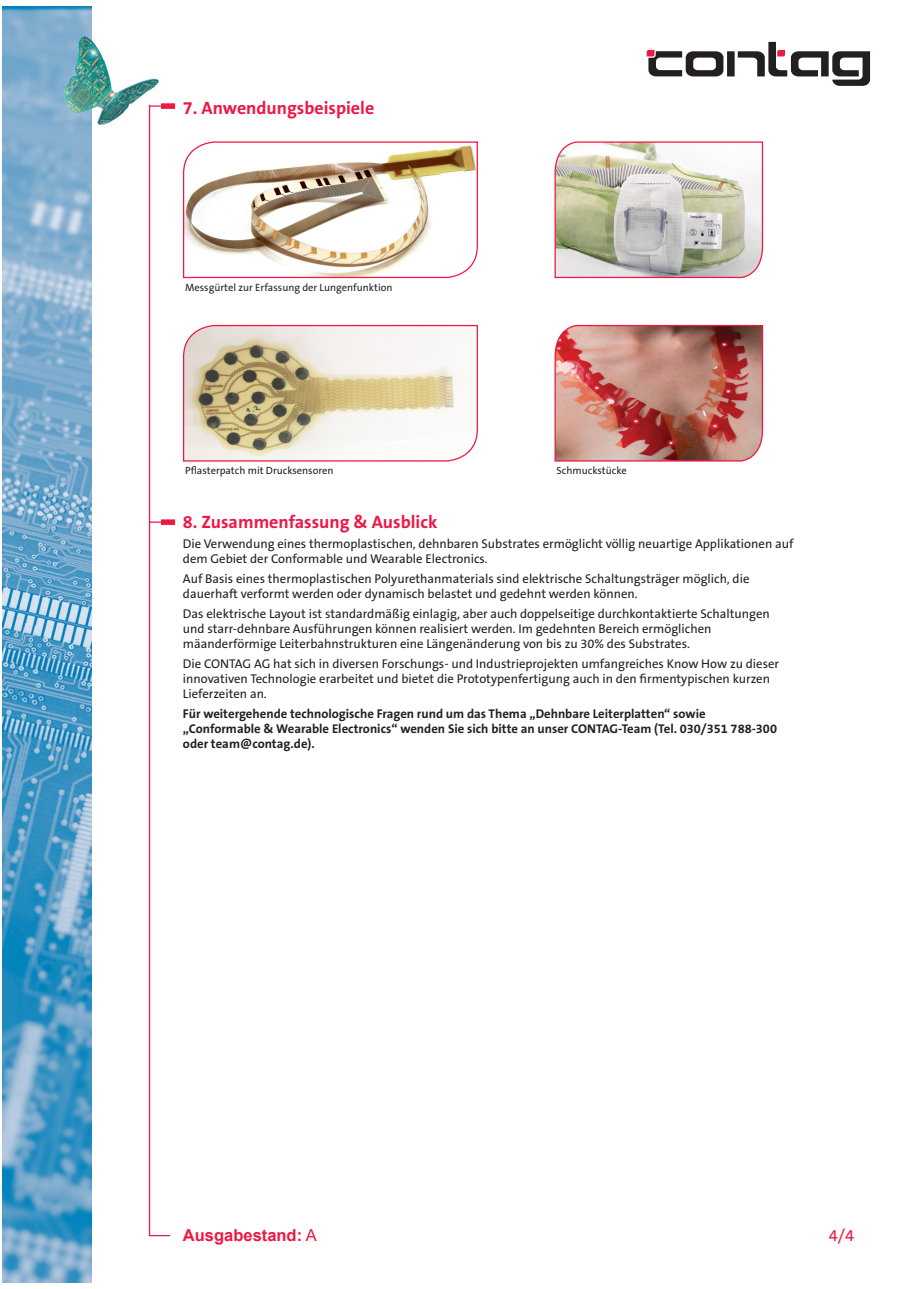
<style>
.page{position:relative;width:919px;height:1289px;background:#fff}
.page>*{position:absolute;margin:0;border:0;box-sizing:border-box;transform-origin:0 0}
.Fließtext{font:700 18px "The Sans B W7";color:#ed1845}
.t1{font:700 16.5px "Arial";color:#ed1845}
.t2{font:16.5px "The Sans B W5 Plain";color:#ed1845}
.Fließtext-2{font:12.75px/15.3px "The Sans B W5 Plain";color:#231f20}
.Fließtext-3{font:700 12.75px/15.3px "The Sans B W7";color:#231f20}
.Fließtext-4{font:10.5px "The Sans B W5 Plain";color:#231f20}
.s1{font-weight:400}
</style>
<div class="page">
<img style="left:2px;top:6px;width:89px;height:1276px">
<svg style="left:646px;top:42px;width:224px;height:44px"></svg>
<img style="left:64px;top:36px;width:95px;height:90px">
<svg style="left:161px;top:103px;width:14px;height:6px"></svg>
<svg style="left:182px;top:141px;width:296px;height:138px"></svg>
<svg style="left:554px;top:141px;width:209px;height:138px"></svg>
<svg style="left:182px;top:324px;width:296px;height:138px"></svg>
<img style="left:554px;top:324px;width:209px;height:138px">
<svg style="left:148px;top:104px;width:23px;height:1132px"></svg>
<svg style="left:161px;top:519px;width:14px;height:6px"></svg>
<p class="Fließtext" style="left:183px;top:97px;width:193px">7. Anwendungsbeispiele</p>
<p class="Fließtext-4" style="left:185px;top:281px;width:209px">Messgürtel zur Erfassung der Lungenfunktion</p>
<p class="Fließtext-4" style="left:185px;top:463px;width:150px">Pflasterpatch mit Drucksensoren</p>
<p class="Fließtext-4" style="left:556px;top:463px;width:72px">Schmuckstücke</p>
<p class="Fließtext" style="left:183px;top:510px;width:256px">8. Zusammenfassung &amp; Ausblick</p>
<p class="Fließtext-2" style="left:183px;top:536px;width:612px">Die Verwendung eines thermoplastischen, dehnbaren Substrates ermöglicht völlig neuartige Applikationen auf dem Gebiet der Conformable und Wearable Electronics.</p>
<p class="Fließtext-2" style="left:183px;top:570px;width:568px">Auf Basis eines thermoplastischen Polyurethanmaterials sind elektrische Schaltungsträger möglich, die dauerhaft verformt werden oder dynamisch belastet und gedehnt werden können.</p>
<p class="Fließtext-2" style="left:183px;top:605px;width:588px">Das elektrische Layout ist standardmäßig einlagig, aber auch doppelseitige durchkontaktierte Schaltungen und starr-dehnbare Ausführungen können realisiert werden. Im gedehnten Bereich ermöglichen mäanderförmige Leiterbahnstrukturen eine Längenänderung von bis zu 30% des Substrates.</p>
<p class="Fließtext-2" style="left:183px;top:655px;width:597px">Die CONTAG AG hat sich in diversen Forschungs- und Industrieprojekten umfangreiches Know How zu dieser innovativen Technologie erarbeitet und bietet die Prototypenfertigung auch in den firmentypischen kurzen<br>Lieferzeiten an.</p>
<p class="Fließtext-3" style="left:183px;top:706px;width:595px">Für weitergehende technologische Fragen rund um das Thema „Dehnbare Leiterplatten“ sowie „Conformable &amp; Wearable Electronics“ wenden Sie sich bitte an unser CONTAG-Team (Tel. 030/351 788-300 oder team@contag.de).</p>
<p class="t1" style="left:183px;top:1224px;width:135px">Ausgabestand: <span class="s1">A</span></p>
<p class="t2" style="left:828px;top:1224px;width:27px">4/4</p>
</div>
